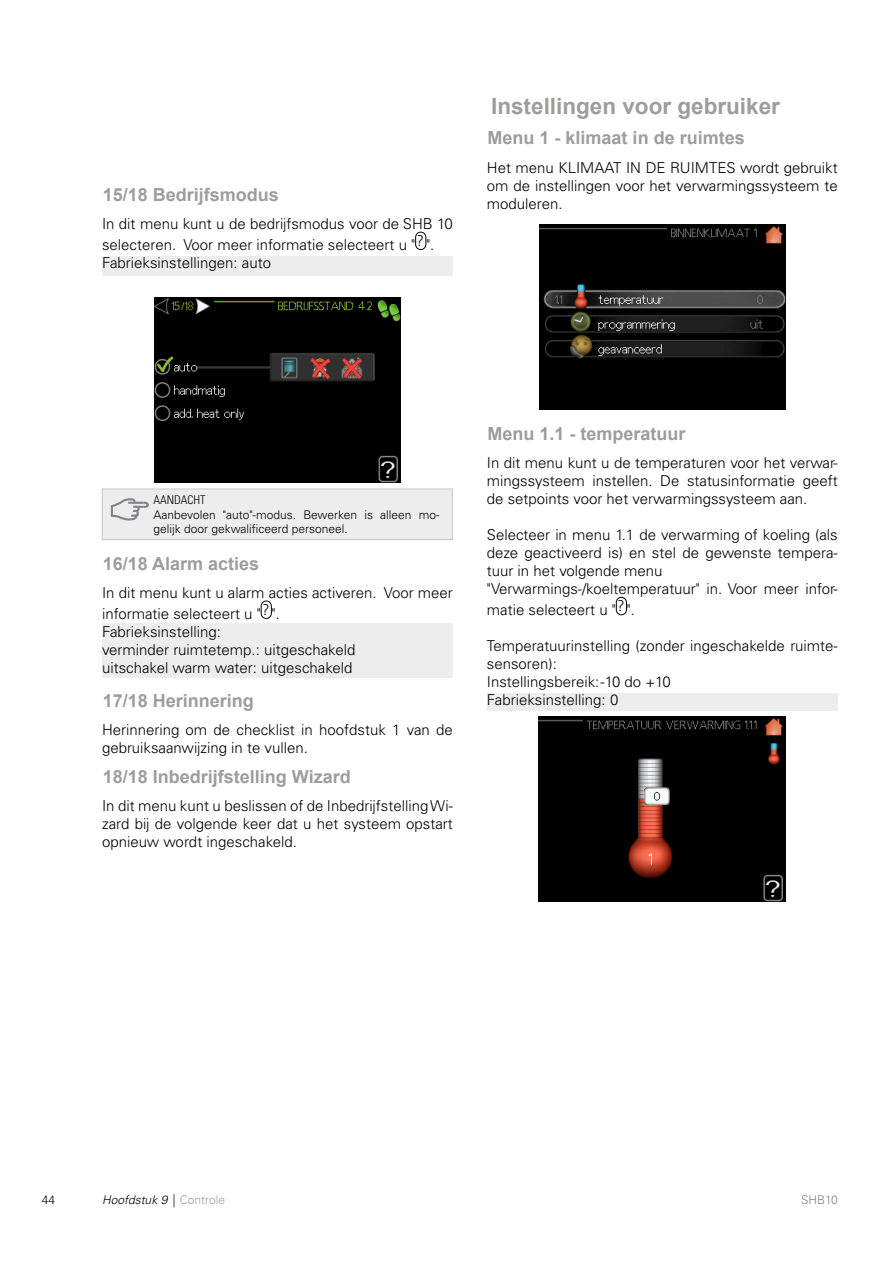
<style>
.page{position:relative;width:893px;height:1263px;background:#fff}
.page>*{position:absolute;margin:0;border:0;box-sizing:border-box;transform-origin:0 0}
.t1{font:700 22.5px "Arial";color:#9d9d9c}
.t2{font:700 18px "Arial";color:#9d9d9c}
.t3{font:300 15px/18px "Univers LT Pro 45";color:#000}
.t4{font:300 12px/14.4px "Univers LT Pro 45";color:#000}
.t5{font:italic 300 12px "Univers LT Pro 45";color:#000}
.t6{font:300 condensed 12px "Univers LT Pro";color:#000}
.t7{font:300 12px "Univers LT Pro 45";color:#808080}
.s1{font-style:normal;color:#9d9d9c}
</style>
<div class="page">
<div style="left:487px;top:693px;width:350px;height:17px;background:#eeedee"></div>
<div style="left:616px;top:597px;width:11px;height:18px;border:1px solid #000;border-radius:5px"></div>
<img style="left:539px;top:225px;width:246px;height:185px">
<img style="left:539px;top:716px;width:246px;height:185px">
<div style="left:102px;top:256px;width:351px;height:19px;background:#eeedee"></div>
<div style="left:102px;top:623px;width:351px;height:54px;background:#eeedee"></div>
<div style="left:415px;top:232px;width:11px;height:18px;border:1px solid #000;border-radius:5px"></div>
<div style="left:261px;top:601px;width:11px;height:18px;border:1px solid #000;border-radius:5px"></div>
<img style="left:154px;top:297px;width:247px;height:185px">
<div style="left:102px;top:489px;width:350px;height:51px;background:#eeedee"></div>
<div style="left:102px;top:489px;width:351px;height:51px;border:1px solid #c6c8cb"></div>
<svg style="left:111px;top:498px;width:38px;height:22px"></svg>
<h1 class="t1" style="left:491px;top:90px;width:290px">Instellingen voor gebruiker</h1>
<p class="t2" style="left:103px;top:182px;width:178px">15/18 Bedrijfsmodus</p>
<p class="t3" style="left:102px;top:213px;width:352px;line-height:20.9px">In dit menu kunt u de bedrijfsmodus voor de SHB 10 selecteren. Voor meer informatie selecteert u "? ".</p>
<p class="t3" style="left:102px;top:253px;width:170px">Fabrieksinstellingen: auto</p>
<p class="t2" style="left:488px;top:125px;width:259px">Menu 1 - klimaat in de ruimtes</p>
<p class="t3" style="left:487px;top:158px;width:352px;text-align:justify">Het menu KLIMAAT IN DE RUIMTES wordt gebruikt om de instellingen voor het verwarmingssysteem te moduleren.</p>
<p class="t6" style="left:153px;top:492px;width:54px">AANDACHT</p>
<p class="t4" style="left:153px;top:507px;width:287px">Aanbevolen "auto"-modus. Bewerken is alleen mo&shy;gelijk door gekwalificeerd personeel.</p>
<p class="t2" style="left:103px;top:551px;width:158px">16/18 Alarm acties</p>
<p class="t3" style="left:102px;top:582px;width:352px;line-height:20.9px">In dit menu kunt u alarm acties activeren. Voor meer informatie selecteert u "? ".</p>
<p class="t3" style="left:102px;top:622px;width:255px">Fabrieksinstelling:<br>verminder ruimtetemp.: uitgeschakeld uitschakel warm water: uitgeschakeld</p>
<p class="t2" style="left:103px;top:688px;width:153px">17/18 Herinnering</p>
<p class="t3" style="left:102px;top:721px;width:352px">Herinnering om de checklist in hoofdstuk 1 van de gebruiksaanwijzing in te vullen.</p>
<p class="t2" style="left:103px;top:764px;width:249px">18/18 Inbedrijfstelling Wizard</p>
<p class="t3" style="left:102px;top:797px;width:352px;text-align:justify">In dit menu kunt u beslissen of de Inbedrijfstelling Wi&shy;zard bij de volgende keer dat u het systeem opstart opnieuw wordt ingeschakeld.</p>
<p class="t2" style="left:488px;top:421px;width:200px">Menu 1.1 - temperatuur</p>
<p class="t3" style="left:487px;top:454px;width:352px;text-align:justify">In dit menu kunt u de temperaturen voor het verwar&shy;mingssysteem instellen. De statusinformatie geeft de setpoints voor het verwarmingssysteem aan.</p>
<p class="t3" style="left:487px;top:526px;width:352px">Selecteer in menu 1.1 de verwarming of koeling (als deze geactiveerd is) en stel de gewenste tempera&shy;tuur in het volgende menu "Verwarmings-/koeltemperatuur" in. Voor meer infor-</p>
<p class="t3" style="left:487px;top:601px;width:150px">matie selecteert u "? ".</p>
<p class="t3" style="left:487px;top:637px;width:352px">Temperatuurinstelling (zonder ingeschakelde ruimte&shy;sensoren):<br>Instellingsbereik: -10 do +10<br>Fabrieksinstelling: 0</p>
<p class="t4" style="left:42px;top:1192px;width:15px">44</p>
<p class="t5" style="left:102px;top:1192px;width:125px">Hoofdstuk 9 | <span class="s1">Controle</span></p>
<p class="t7" style="left:801px;top:1192px;width:38px">SHB10</p>
</div>
